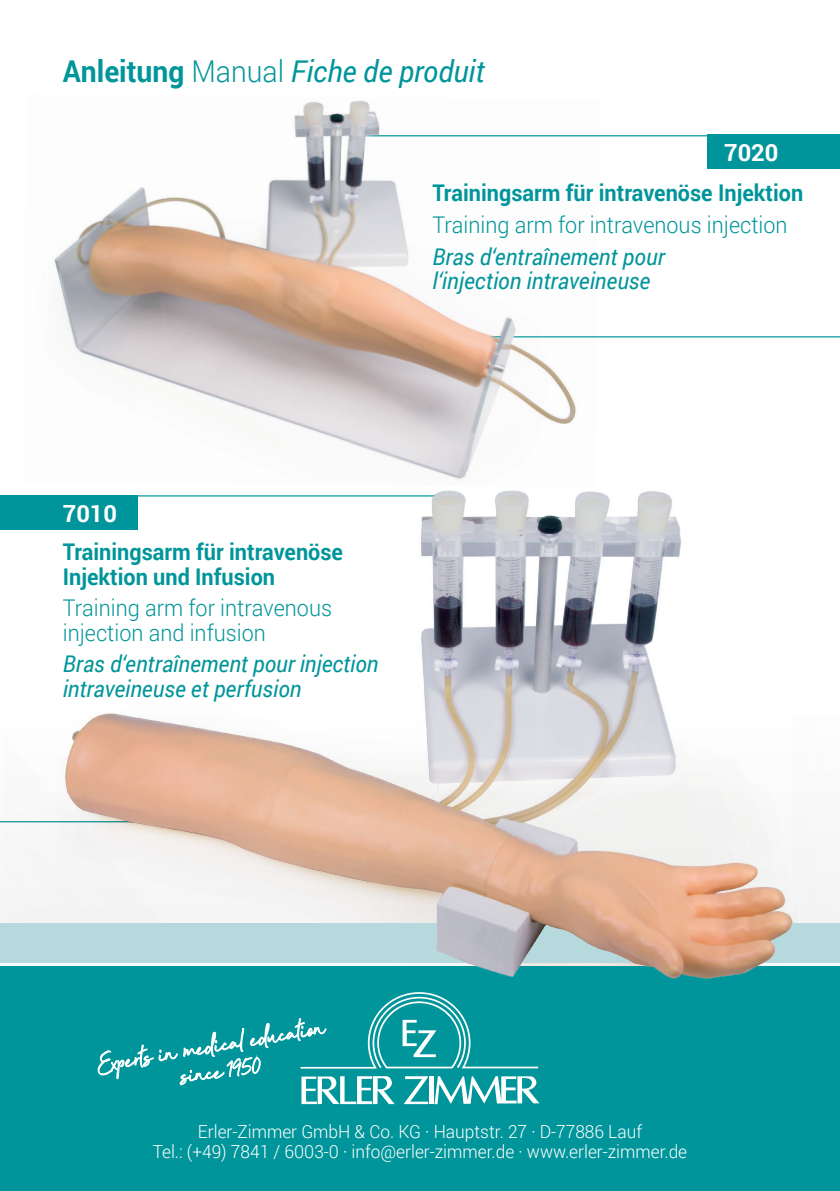
<style>
.page{position:relative;width:840px;height:1191px;background:#fff}
.page>*{position:absolute;margin:0;border:0;box-sizing:border-box;transform-origin:0 0}
.t1{font:italic 30px "Roboto";color:#00959a;scale:.94 1}
.t2{font:700 23.6px "Roboto";color:#fff}
.t3{font:italic 23px/24.4px "Roboto";color:#00959a;scale:.94 1}
.t4{font:700 23px/24.4px "Roboto";color:#00959a;scale:.94 1}
.t5{font:300 23px/24.4px "Roboto";color:#00959a;scale:.94 1}
.t6{font:300 18px/20px "Roboto";color:#fff;text-align:center;scale:.96 1}
.s1{font-weight:700;font-style:normal}
.s2{font-weight:300;font-style:normal}
</style>
<div class="page">
<svg style="left:589px;top:135px;width:250px;height:202px"></svg>
<div style="left:707px;top:135px;width:132px;height:34px;background:#00959a"></div>
<img style="left:54px;top:100px;width:535px;height:344px">
<img style="left:4px;top:444px;width:474px;height:479px">
<div style="left:0;top:966px;width:839px;height:225px;background:#00959a"></div>
<svg style="left:98px;top:1062px;width:441px;height:42px"></svg>
<div style="left:0;top:496px;width:137px;height:34px;background:#00959a"></div>
<img style="left:11px;top:486px;width:828px;height:576px">
<h1 class="t1" style="left:63px;top:51px;width:450px"><span class="s1">Anleitung</span> <span class="s2">Manual</span> Fiche de produit</h1>
<h2 class="t2" style="left:723px;top:136px;width:56px">7020</h2>
<p class="t4" style="left:432px;top:180px;width:395px">Trainingsarm für intravenöse Injektion</p>
<p class="t5" style="left:432px;top:212px;width:379px">Training arm for intravenous injection</p>
<p class="t3" style="left:432px;top:243px;width:248px">Bras d‘entraînement pour l‘injection intraveineuse</p>
<h2 class="t2" style="left:63px;top:497px;width:56px">7010</h2>
<p class="t4" style="left:63px;top:539px;width:299px">Trainingsarm für intravenöse<br>Injektion und Infusion</p>
<p class="t5" style="left:63px;top:595px;width:288px">Training arm for intravenous injection and infusion</p>
<p class="t3" style="left:63px;top:651px;width:337px">Bras d‘entraînement pour injection intraveineuse et perfusion</p>
<p class="t6" style="left:153px;top:1120px;width:558px">Erler-Zimmer GmbH &amp; Co. KG · Hauptstr. 27 · D-77886 Lauf<br>Tel.: (+49) 7841 / 6003-0 · info@erler-zimmer.de · www.erler-zimmer.de</p>
</div>
